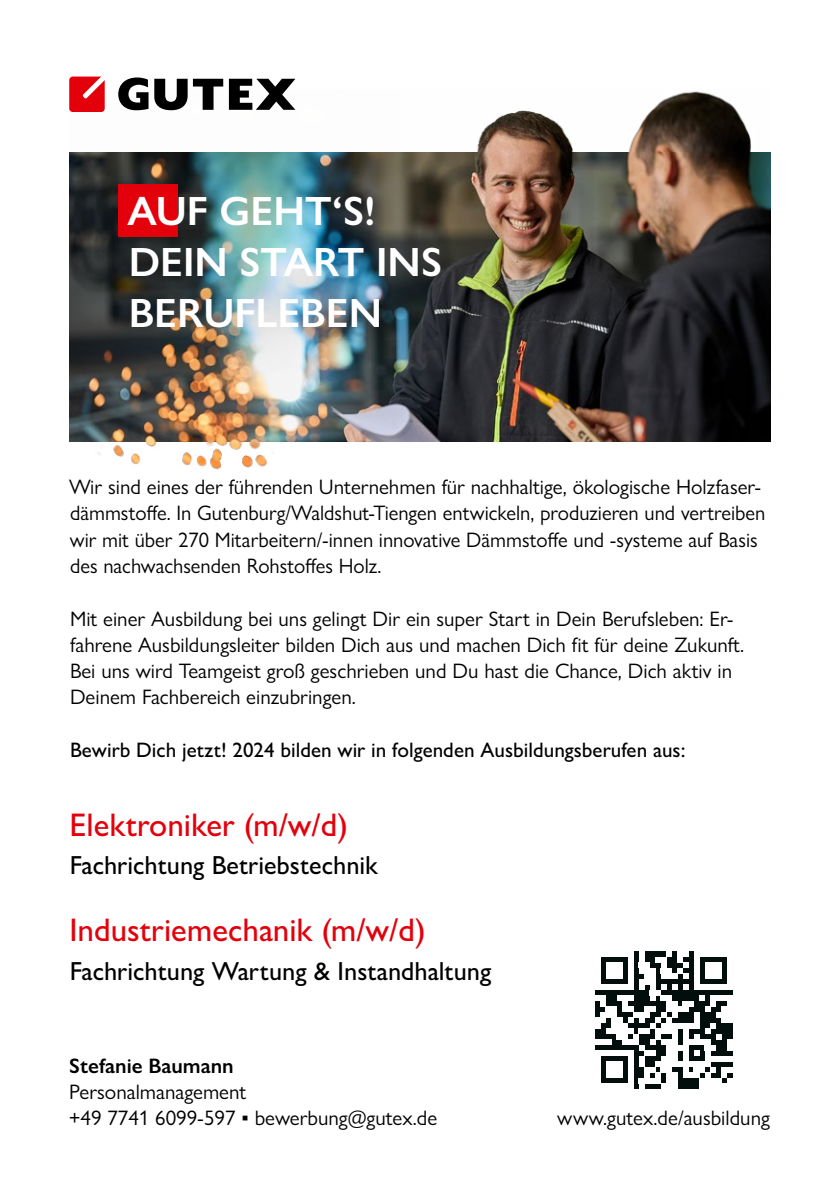
<style>
.page{position:relative;width:840px;height:1191px;background:#fff}
.page>*{position:absolute;margin:0;border:0;box-sizing:border-box;transform-origin:0 0}
._1_TitelViereck{font:600 41px/51.2px "Gill Sans Nova";color:#fff}
._2_Titel-2-Sub{font:500 32.8px "Gill Sans Nova";color:#e3000b}
._2_Titel-3{font:500 26.2px "Gill Sans Nova";color:#000}
._3_AbsatzAbstand{font:21px/26.2px "Gill Sans Nova";color:#000}
._3_Absatz{font:21px "Gill Sans Nova";color:#000}
._2_Titel-4-Zwischen{font:500 21px "Gill Sans Nova";color:#000}
._2_Titel-4-Zwischen-2{font:600 21px "Gill Sans Nova";color:#000}
</style>
<div class="page">
<img style="left:69px;top:415px;width:702px;height:55px">
<img style="left:133px;top:89px;width:618px;height:63px">
<img style="left:69px;top:152px;width:701px;height:289px">
<svg style="left:595px;top:957px;width:137px;height:126px;background:#252f2d"></svg>
<div style="left:649px;top:989px;width:11px;height:6px;background:#fff"></div>
<div style="left:594px;top:995px;width:11px;height:5px;background:#fff"></div>
<div style="left:616px;top:995px;width:17px;height:5px;background:#fff"></div>
<svg style="left:600px;top:1000px;width:5px;height:6px"></svg>
<div style="left:605px;top:1006px;width:11px;height:5px;background:#fff"></div>
<div style="left:600px;top:1011px;width:16px;height:6px;background:#fff"></div>
<div style="left:594px;top:1017px;width:11px;height:5px;background:#fff"></div>
<div style="left:611px;top:1017px;width:11px;height:5px;background:#fff"></div>
<svg style="left:595px;top:1022px;width:5px;height:6px"></svg>
<div style="left:611px;top:1022px;width:16px;height:6px;background:#fff"></div>
<div style="left:605px;top:1028px;width:28px;height:5px;background:#fff"></div>
<div style="left:616px;top:1033px;width:11px;height:6px;background:#fff"></div>
<div style="left:594px;top:1039px;width:17px;height:5px;background:#fff"></div>
<svg style="left:595px;top:957px;width:5px;height:27px"></svg>
<div style="left:594px;top:984px;width:39px;height:5px;background:#fff"></div>
<div style="left:605px;top:962px;width:17px;height:16px;background:#fff"></div>
<svg style="left:627px;top:951px;width:72px;height:38px"></svg>
<svg style="left:726px;top:957px;width:6px;height:27px"></svg>
<div style="left:693px;top:984px;width:39px;height:5px;background:#fff"></div>
<div style="left:704px;top:962px;width:17px;height:16px;background:#fff"></div>
<div style="left:594px;top:1050px;width:39px;height:5px;background:#fff"></div>
<svg style="left:595px;top:1055px;width:5px;height:28px"></svg>
<svg style="left:622px;top:995px;width:110px;height:93px"></svg>
<div style="left:594px;top:1083px;width:39px;height:5px;background:#fff"></div>
<div style="left:605px;top:1061px;width:17px;height:16px;background:#fff"></div>
<div style="left:118px;top:185px;width:59px;height:52px;background:#e3000b"></div>
<svg style="left:229px;top:79px;width:66px;height:31px"></svg>
<svg style="left:193px;top:79px;width:30px;height:31px"></svg>
<svg style="left:154px;top:79px;width:33px;height:31px"></svg>
<svg style="left:118px;top:77px;width:30px;height:33px"></svg>
<svg style="left:69px;top:77px;width:36px;height:35px"></svg>
<p class="_1_TitelViereck" style="left:127px;top:185px;width:316px">AUF GEHT‘S!<br>DEIN START INS</p>
<p class="_1_TitelViereck" style="left:129px;top:287px;width:255px">BERUFLEBEN</p>
<p class="_3_AbsatzAbstand" style="left:69px;top:473px;width:697px">Wir sind eines der führenden Unternehmen für nachhaltige, ökologische Holzfaser&shy;dämmstoffe. In Gutenburg/Waldshut-Tiengen entwickeln, produzieren und vertreiben wir mit über 270 Mitarbeitern/-innen innovative Dämmstoffe und -systeme auf Basis des nachwachsenden Rohstoffes Holz.</p>
<p class="_3_AbsatzAbstand" style="left:70px;top:605px;width:675px">Mit einer Ausbildung bei uns gelingt Dir ein super Start in Dein Berufsleben: Er&shy;fahrene Ausbildungsleiter bilden Dich aus und machen Dich fit für deine Zukunft.<br>Bei uns wird Teamgeist groß geschrieben und Du hast die Chance, Dich aktiv in Deinem Fachbereich einzubringen.</p>
<p class="_2_Titel-4-Zwischen" style="left:70px;top:737px;width:616px">Bewirb Dich jetzt! 2024 bilden wir in folgenden Ausbildungsberufen aus:</p>
<p class="_2_Titel-2-Sub" style="left:69px;top:804px;width:280px">Elektroniker (m/w/d)</p>
<p class="_2_Titel-3" style="left:70px;top:849px;width:309px">Fachrichtung Betriebstechnik</p>
<p class="_2_Titel-2-Sub" style="left:69px;top:910px;width:357px">Industriemechanik (m/w/d)</p>
<p class="_2_Titel-3" style="left:70px;top:954px;width:422px">Fachrichtung Wartung &amp; Instandhaltung</p>
<p class="_2_Titel-4-Zwischen-2" style="left:69px;top:1052px;width:166px">Stefanie Baumann</p>
<p class="_3_Absatz" style="left:69px;top:1079px;width:178px">Personalmanagement</p>
<p class="_3_Absatz" style="left:69px;top:1105px;width:369px">+49 7741 6099-597 ▪ bewerbung@gutex.de</p>
<p class="_3_Absatz" style="left:557px;top:1105px;width:214px">www.gutex.de/ausbildung</p>
</div>
